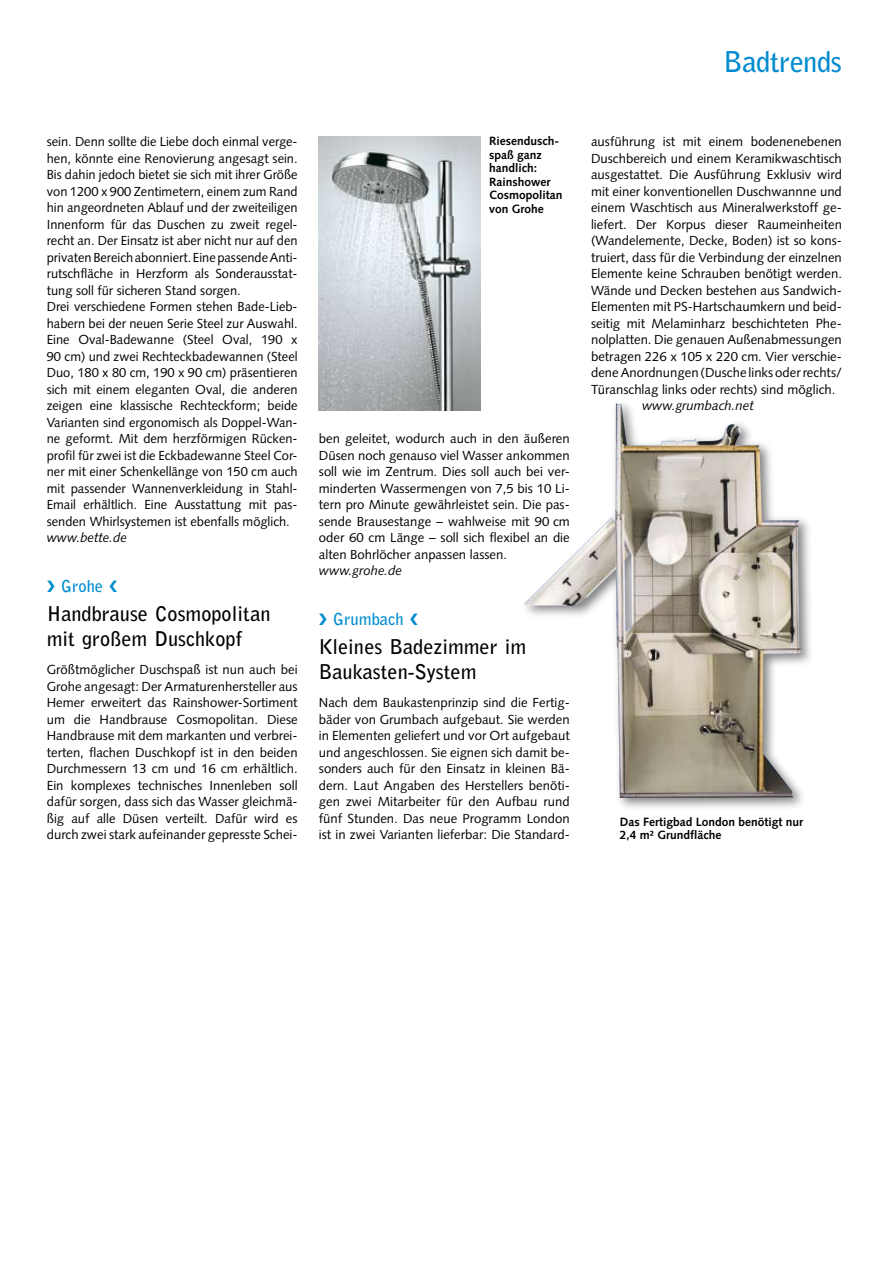
<style>
.page{position:relative;width:893px;height:1263px;background:#fff}
.page>*{position:absolute;margin:0;border:0;box-sizing:border-box;transform-origin:0 0}
.t1{font:700 28.5px "Bell Gothic Std";letter-spacing:-.015em;color:#008bd0}
.t2{font:700 20.25px/24.8px "Bell Gothic Std";color:#000}
.t3{font:700 16.5px "Bell Gothic Std";color:#008bd0}
.t4{font:13.2px/16.5px "Syntax LT Std";color:#000;text-align:justify}
.t5{font:italic 13.2px "Syntax LT Std";color:#000}
.t6{font:700 12px/13.5px "Syntax LT Std";color:#000}
</style>
<div class="page">
<img style="left:319px;top:136px;width:161px;height:274px">
<div style="left:519px;top:397px;width:297px;height:417px;background:#000;opacity:.5"></div>
<img style="left:524px;top:403px;width:278px;height:395px">
<h1 class="t1" style="left:724px;top:45px;width:120px">Badtrends</h1>
<p class="t4" style="left:47px;top:133px;width:252px;text-align:left">sein. Denn sollte die Liebe doch einmal verge&shy;hen, könnte eine Renovierung angesagt sein.<br>Bis dahin jedoch bietet sie sich mit ihrer Größe von 1200 x 900 Zentimetern, einem zum Rand hin angeordneten Ablauf und der zweiteiligen Innenform für das Duschen zu zweit regel&shy;recht an. Der Einsatz ist aber nicht nur auf den privaten Bereich abonniert. Eine passende Anti&shy;rutschfläche in Herzform als Sonderausstat&shy;tung soll für sicheren Stand sorgen.<br>Drei verschiedene Formen stehen Bade-Lieb&shy;habern bei der neuen Serie Steel zur Auswahl.<br>Eine Oval-Badewanne (Steel Oval, 190 x 90 cm) und zwei Rechteckbadewannen (Steel Duo, 180 x 80 cm, 190 x 90 cm) präsentieren sich mit einem eleganten Oval, die anderen zeigen eine klassische Rechteckform; beide Varianten sind ergonomisch als Doppel-Wan&shy;ne geformt. Mit dem herzförmigen Rücken&shy;profil für zwei ist die Eckbadewanne Steel Cor&shy;ner mit einer Schenkellänge von 150 cm auch mit passender Wannenverkleidung in Stahl-Email erhältlich. Eine Ausstattung mit pas&shy;senden Whirlsystemen ist ebenfalls möglich.</p>
<p class="t5" style="left:47px;top:530px;width:82px">www.bette.de</p>
<p class="t3" style="left:47px;top:576px;width:72px">❯ Grohe ❮</p>
<h2 class="t2" style="left:47px;top:602px;width:225px">Handbrause Cosmopolitan mit großem Duschkopf</h2>
<p class="t4" style="left:47px;top:661px;width:252px">Größtmöglicher Duschspaß ist nun auch bei Grohe angesagt: Der Armaturenhersteller aus Hemer erweitert das Rainshower-Sortiment um die Handbrause Cosmopolitan. Diese Handbrause mit dem markanten und verbrei&shy;terten, flachen Duschkopf ist in den beiden Durchmessern 13 cm und 16 cm erhältlich.<br>Ein komplexes technisches Innenleben soll dafür sorgen, dass sich das Wasser gleichmä&shy;ßig auf alle Düsen verteilt. Dafür wird es durch zwei stark aufeinander gepresste Schei-</p>
<p class="t6" style="left:489px;top:134px;width:75px">Riesendusch&shy;spaß ganz handlich:<br>Rainshower<br>Cosmopolitan von Grohe</p>
<p class="t4" style="left:319px;top:430px;width:252px">ben geleitet, wodurch auch in den äußeren Düsen noch genauso viel Wasser ankommen soll wie im Zentrum. Dies soll auch bei ver&shy;minderten Wassermengen von 7,5 bis 10 Li&shy;tern pro Minute gewährleistet sein. Die pas&shy;sende Brausestange – wahlweise mit 90 cm oder 60 cm Länge – soll sich flexibel an die alten Bohrlöcher anpassen lassen.</p>
<p class="t5" style="left:319px;top:563px;width:85px">www.grohe.de</p>
<p class="t3" style="left:319px;top:609px;width:101px">❯ Grumbach ❮</p>
<h2 class="t2" style="left:319px;top:635px;width:209px">Kleines Badezimmer im<br>Baukasten-System</h2>
<p class="t4" style="left:319px;top:694px;width:252px">Nach dem Baukastenprinzip sind die Fertig&shy;bäder von Grumbach aufgebaut. Sie werden in Elementen geliefert und vor Ort aufgebaut und angeschlossen. Sie eignen sich damit be&shy;sonders auch für den Einsatz in kleinen Bä&shy;dern. Laut Angaben des Herstellers benöti&shy;gen zwei Mitarbeiter für den Aufbau rund fünf Stunden. Das neue Programm London ist in zwei Varianten lieferbar: Die Standard-</p>
<p class="t4" style="left:591px;top:133px;width:252px">ausführung ist mit einem bodenenebenen Duschbereich und einem Keramikwaschtisch ausgestattet. Die Ausführung Exklusiv wird mit einer konventionellen Duschwannne und einem Waschtisch aus Mineralwerkstoff ge&shy;liefert. Der Korpus dieser Raumeinheiten (Wandelemente, Decke, Boden) ist so kons&shy;truiert, dass für die Verbindung der einzelnen Elemente keine Schrauben benötigt werden.<br>Wände und Decken bestehen aus Sandwich-Elementen mit PS-Hartschaumkern und beid&shy;seitig mit Melaminharz beschichteten Phe&shy;nolplatten. Die genauen Außenabmessungen betragen 226 x 105 x 220 cm. Vier verschie&shy;dene Anordnungen (Dusche links oder rechts/ Türanschlag links oder rechts) sind möglich.</p>
<p class="t5" style="left:642px;top:398px;width:113px">www.grumbach.net</p>
<p class="t6" style="left:620px;top:815px;width:185px">Das Fertigbad London benötigt nur<br>2,4 m² Grundfläche</p>
</div>
